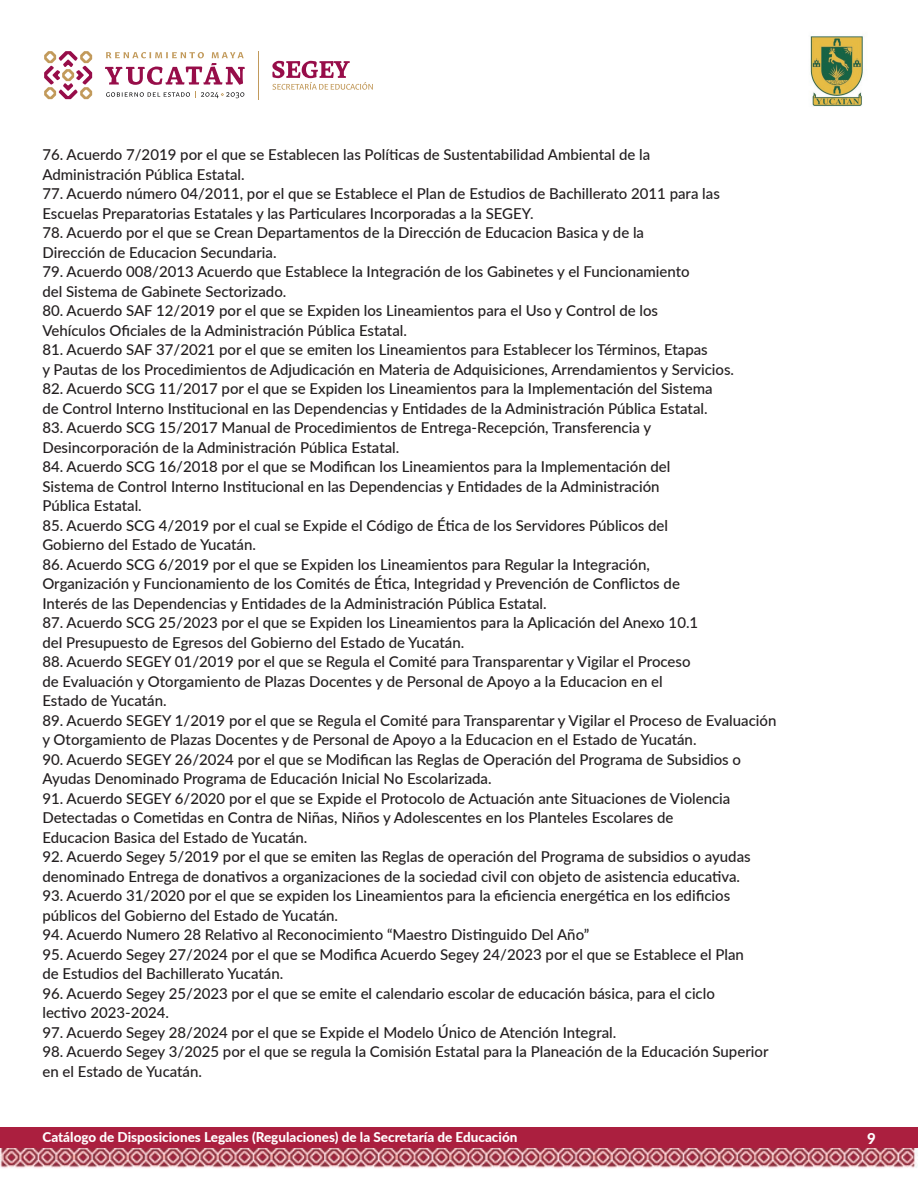
<style>
.page{position:relative;width:918px;height:1188px;background:#fff}
.page>*{position:absolute;margin:0;border:0;box-sizing:border-box;transform-origin:0 0}
.t1{font:500 15px/19.5px "Lato";color:#231f20}
.t2{font:700 15px "Barlow";color:#fff}
.t3{font:800 13.5px "Lato";color:#fff}
.s1{font-family:"Lato";font-weight:800}
</style>
<div class="page">
<img style="left:0;top:1148px;width:918px;height:20px">
<div style="left:0;top:1127px;width:918px;height:21px;background:#ab1f3f"></div>
<img style="left:810px;top:36px;width:53px;height:71px">
<hr style="left:259px;top:51px;width:1px;height:48px;background:#c29a5b">
<svg style="left:44px;top:51px;width:48px;height:48px"></svg>
<svg style="left:105px;top:52px;width:140px;height:33px"></svg>
<svg style="left:106px;top:91px;width:138px;height:7px"></svg>
<svg style="left:272px;top:61px;width:101px;height:29px"></svg>
<p class="t1" style="left:42px;top:144px;width:609px">76. Acuerdo 7/2019 por el que se Establecen las Políticas de Sustentabilidad Ambiental de la<br>Administración Pública Estatal.</p>
<p class="t1" style="left:42px;top:183px;width:679px">77. Acuerdo número 04/2011, por el que se Establece el Plan de Estudios de Bachillerato 2011 para las<br>Escuelas Preparatorias Estatales y las Particulares Incorporadas a la SEGEY.</p>
<p class="t1" style="left:42px;top:222px;width:603px">78. Acuerdo por el que se Crean Departamentos de la Dirección de Educacion Basica y de la<br>Dirección de Educacion Secundaria.</p>
<p class="t1" style="left:42px;top:261px;width:649px">79. Acuerdo 008/2013 Acuerdo que Establece la Integración de los Gabinetes y el Funcionamiento del Sistema de Gabinete Sectorizado.</p>
<p class="t1" style="left:42px;top:300px;width:617px">80. Acuerdo SAF 12/2019 por el que se Expiden los Lineamientos para el Uso y Control de los<br>Vehículos Oficiales de la Administración Pública Estatal.</p>
<p class="t1" style="left:42px;top:339px;width:693px">81. Acuerdo SAF 37/2021 por el que se emiten los Lineamientos para Establecer los Términos, Etapas<br>y Pautas de los Procedimientos de Adjudicación en Materia de Adquisiciones, Arrendamientos y Servicios.</p>
<p class="t1" style="left:42px;top:378px;width:672px">82. Acuerdo SCG 11/2017 por el que se Expiden los Lineamientos para la Implementación del Sistema de Control Interno Institucional en las Dependencias y Entidades de la Administración Pública Estatal.</p>
<p class="t1" style="left:42px;top:417px;width:610px">83. Acuerdo SCG 15/2017 Manual de Procedimientos de Entrega-Recepción, Transferencia y<br>Desincorporación de la Administración Pública Estatal.</p>
<p class="t1" style="left:42px;top:456px;width:630px">84. Acuerdo SCG 16/2018 por el que se Modifican los Lineamientos para la Implementación del<br>Sistema de Control Interno Institucional en las Dependencias y Entidades de la Administración<br>Pública Estatal.</p>
<p class="t1" style="left:42px;top:515px;width:627px">85. Acuerdo SCG 4/2019 por el cual se Expide el Código de Ética de los Servidores Públicos del<br>Gobierno del Estado de Yucatán.</p>
<p class="t1" style="left:42px;top:554px;width:639px">86. Acuerdo SCG 6/2019 por el que se Expiden los Lineamientos para Regular la Integración,<br>Organización y Funcionamiento de los Comités de Ética, Integridad y Prevención de Conflictos de<br>Interés de las Dependencias y Entidades de la Administración Pública Estatal.</p>
<p class="t1" style="left:42px;top:612px;width:657px">87. Acuerdo SCG 25/2023 por el que se Expiden los Lineamientos para la Aplicación del Anexo 10.1 del Presupuesto de Egresos del Gobierno del Estado de Yucatán.</p>
<p class="t1" style="left:42px;top:651px;width:650px">88. Acuerdo SEGEY 01/2019 por el que se Regula el Comité para Transparentar y Vigilar el Proceso de Evaluación y Otorgamiento de Plazas Docentes y de Personal de Apoyo a la Educacion en el<br>Estado de Yucatán.</p>
<p class="t1" style="left:42px;top:710px;width:736px">89. Acuerdo SEGEY 1/2019 por el que se Regula el Comité para Transparentar y Vigilar el Proceso de Evaluación y Otorgamiento de Plazas Docentes y de Personal de Apoyo a la Educacion en el Estado de Yucatán.</p>
<p class="t1" style="left:42px;top:749px;width:700px">90. Acuerdo SEGEY 26/2024 por el que se Modifican las Reglas de Operación del Programa de Subsidios o<br>Ayudas Denominado Programa de Educación Inicial No Escolarizada.</p>
<p class="t1" style="left:42px;top:788px;width:690px">91. Acuerdo SEGEY 6/2020 por el que se Expide el Protocolo de Actuación ante Situaciones de Violencia<br>Detectadas o Cometidas en Contra de Niñas, Niños y Adolescentes en los Planteles Escolares de<br>Educacion Basica del Estado de Yucatán.</p>
<p class="t1" style="left:42px;top:846px;width:710px">92. Acuerdo Segey 5/2019 por el que se emiten las Reglas de operación del Programa de subsidios o ayudas denominado Entrega de donativos a organizaciones de la sociedad civil con objeto de asistencia educativa.</p>
<p class="t1" style="left:42px;top:885px;width:689px">93. Acuerdo 31/2020 por el que se expiden los Lineamientos para la eficiencia energética en los edificios públicos del Gobierno del Estado de Yucatán.</p>
<p class="t1" style="left:42px;top:924px;width:549px">94. Acuerdo Numero 28 Relativo al Reconocimiento “Maestro Distinguido Del Año”</p>
<p class="t1" style="left:42px;top:944px;width:703px">95. Acuerdo Segey 27/2024 por el que se Modifica Acuerdo Segey 24/2023 por el que se Establece el Plan de Estudios del Bachillerato Yucatán.</p>
<p class="t1" style="left:42px;top:983px;width:674px">96. Acuerdo Segey 25/2023 por el que se emite el calendario escolar de educación básica, para el ciclo lectivo 2023-2024.</p>
<p class="t1" style="left:42px;top:1022px;width:575px">97. Acuerdo Segey 28/2024 por el que se Expide el Modelo Único de Atención Integral.</p>
<p class="t1" style="left:42px;top:1041px;width:728px">98. Acuerdo Segey 3/2025 por el que se regula la Comisión Estatal para la Planeación de la Educación Superior en el Estado de Yucatán.</p>
<p class="t3" style="left:43px;top:1127px;width:476px">Catálogo de Disposiciones Legales (Regulaciones) de la Secretaría de Educación</p>
<p class="t2" style="left:867px;top:1129px;width:10px">2<span class="s1">9</span></p>
</div>
